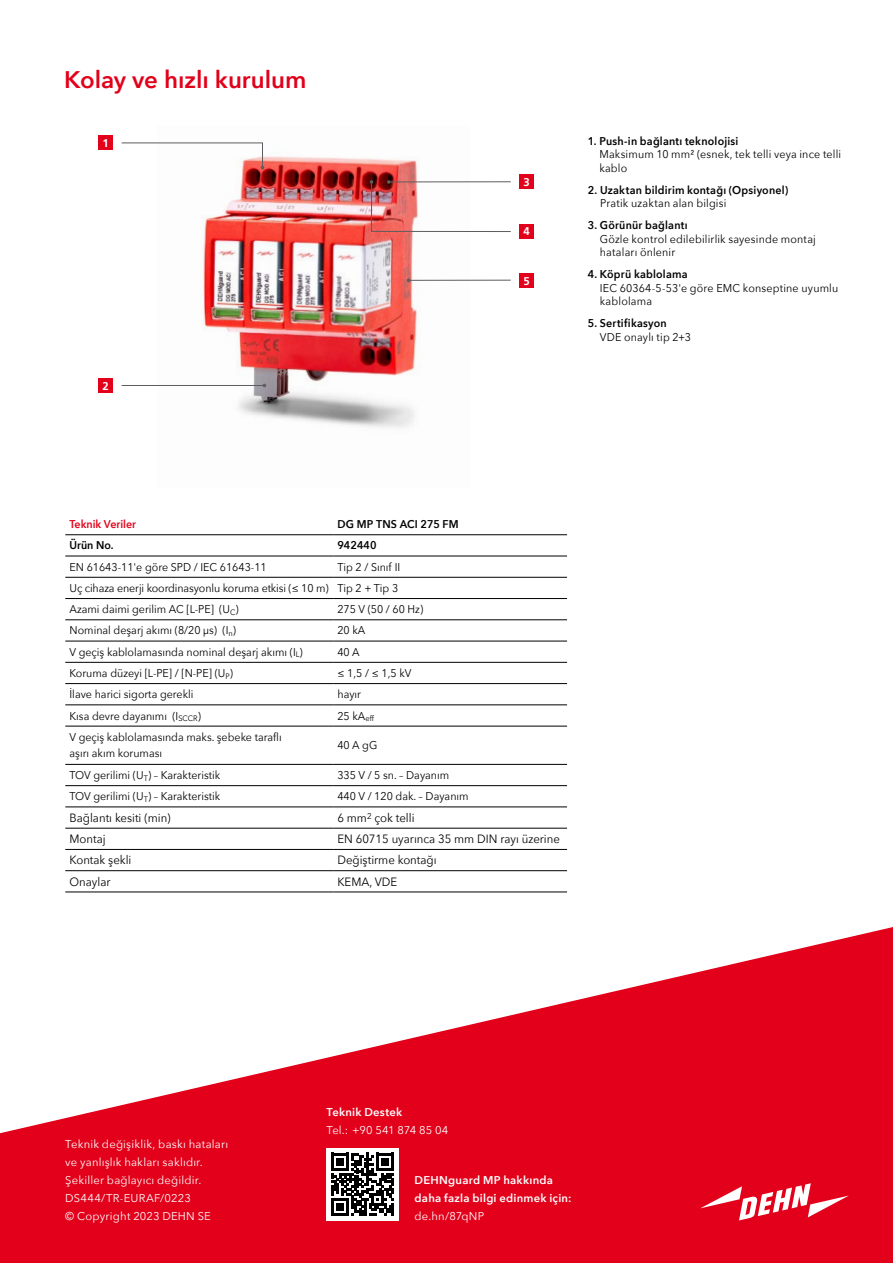
<style>
.page{position:relative;width:893px;height:1263px;background:#fff}
.page>*{position:absolute;margin:0;border:0;box-sizing:border-box;transform-origin:0 0}
.t1{font:600 24px "Avenir Next";color:#e2001a}
.t2{font:12px "Avenir Next";color:#000;scale:.95 1}
.t3{font:11.25px/13.5px "Avenir Next";color:#000;scale:.95 1}
.t4{font:11.25px/18px "Avenir Next";letter-spacing:.015em;color:#fff}
.t5{font:600 11.25px "Avenir Next";letter-spacing:.02em;color:#000;scale:.95 1}
.t6{font:600 11.25px/18px "Avenir Next";letter-spacing:.02em;color:#fff}
.t7{font:600 11.25px "Avenir Next";color:#e2001a;scale:.95 1}
.t8{font:700 11.25px "Frutiger LT Com";color:#fff}
</style>
<div class="page">
<img style="left:203px;top:156px;width:266px;height:272px">
<svg style="left:0;top:927px;width:893px;height:336px;fill:#e2001a"></svg>
<hr style="left:333px;top:534px;width:234px;height:1px;background:#000">
<hr style="left:65px;top:534px;width:268px;height:1px;background:#000">
<hr style="left:65px;top:556px;width:268px;height:1px;background:#000">
<hr style="left:333px;top:556px;width:234px;height:1px;background:#000">
<hr style="left:65px;top:577px;width:268px;height:1px;background:#000">
<hr style="left:333px;top:577px;width:234px;height:1px;background:#000">
<hr style="left:65px;top:598px;width:268px;height:1px;background:#000">
<hr style="left:333px;top:598px;width:234px;height:1px;background:#000">
<hr style="left:65px;top:619px;width:268px;height:1px;background:#000">
<hr style="left:333px;top:619px;width:234px;height:1px;background:#000">
<hr style="left:65px;top:641px;width:268px;height:1px;background:#000">
<hr style="left:333px;top:641px;width:234px;height:1px;background:#000">
<hr style="left:65px;top:662px;width:268px;height:1px;background:#000">
<hr style="left:333px;top:662px;width:234px;height:1px;background:#000">
<hr style="left:65px;top:683px;width:268px;height:1px;background:#000">
<hr style="left:333px;top:683px;width:234px;height:1px;background:#000">
<hr style="left:65px;top:705px;width:268px;height:1px;background:#000">
<hr style="left:333px;top:705px;width:234px;height:1px;background:#000">
<hr style="left:65px;top:726px;width:268px;height:1px;background:#000">
<hr style="left:333px;top:726px;width:234px;height:1px;background:#000">
<hr style="left:65px;top:764px;width:268px;height:1px;background:#000">
<hr style="left:333px;top:764px;width:234px;height:1px;background:#000">
<hr style="left:65px;top:785px;width:268px;height:1px;background:#000">
<hr style="left:333px;top:785px;width:234px;height:1px;background:#000">
<hr style="left:65px;top:807px;width:268px;height:1px;background:#000">
<hr style="left:333px;top:807px;width:234px;height:1px;background:#000">
<hr style="left:65px;top:828px;width:268px;height:1px;background:#000">
<hr style="left:333px;top:828px;width:234px;height:1px;background:#000">
<hr style="left:65px;top:849px;width:268px;height:1px;background:#000">
<hr style="left:333px;top:849px;width:234px;height:1px;background:#000">
<hr style="left:65px;top:870px;width:268px;height:1px;background:#000">
<hr style="left:333px;top:870px;width:234px;height:1px;background:#000">
<hr style="left:65px;top:892px;width:268px;height:1px;background:#000">
<hr style="left:333px;top:892px;width:234px;height:1px;background:#000">
<svg style="left:700px;top:1183px;width:149px;height:37px"></svg>
<div style="left:98px;top:135px;width:15px;height:15px;background:#e2001a"></div>
<div style="left:519px;top:224px;width:15px;height:15px;background:#e2001a"></div>
<div style="left:519px;top:174px;width:15px;height:15px;background:#e2001a"></div>
<div style="left:98px;top:378px;width:15px;height:15px;background:#e2001a"></div>
<hr style="left:122px;top:385px;width:142px;height:1px;background:#5d5d5f">
<svg style="left:121px;top:142px;width:143px;height:27px"></svg>
<img style="left:370px;top:180px;width:141px;height:52px">
<div style="left:519px;top:273px;width:15px;height:15px;background:#e2001a"></div>
<hr style="left:409px;top:280px;width:102px;height:1px;background:#5d5d5f">
<div style="left:326px;top:1148px;width:73px;height:72px;background:#fff"></div>
<svg style="left:331px;top:1153px;width:63px;height:63px"></svg>
<h1 class="t1" style="left:64px;top:59px;width:244px">Kolay ve hızlı kurulum</h1>
<p class="t8" style="left:103px;top:137px;width:8px">1</p>
<p class="t8" style="left:103px;top:379px;width:8px">2</p>
<p class="t8" style="left:524px;top:176px;width:8px">3</p>
<p class="t8" style="left:524px;top:225px;width:8px">4</p>
<p class="t8" style="left:524px;top:274px;width:8px">5</p>
<p class="t5" style="left:588px;top:131px;width:160px">1. Push-in bağlantı teknolojisi</p>
<p class="t3" style="left:599px;top:147px;width:256px">Maksimum 10 mm² (esnek, tek telli veya ince telli kablo</p>
<p class="t5" style="left:588px;top:180px;width:213px">2. Uzaktan bildirim kontağı (Opsiyonel)</p>
<p class="t3" style="left:600px;top:196px;width:135px">Pratik uzaktan alan bilgisi</p>
<p class="t5" style="left:588px;top:216px;width:107px">3. Görünür bağlantı</p>
<p class="t3" style="left:600px;top:232px;width:229px">Gözle kontrol edilebilirlik sayesinde montaj hataları önlenir</p>
<p class="t5" style="left:588px;top:265px;width:107px">4. Köprü kablolama</p>
<p class="t3" style="left:600px;top:281px;width:252px">IEC 60364-5-53'e göre EMC konseptine uyumlu kablolama</p>
<p class="t5" style="left:588px;top:314px;width:85px">5. Sertifikasyon</p>
<p class="t3" style="left:600px;top:330px;width:98px">VDE onaylı tip 2+3</p>
<p class="t7" style="left:70px;top:514px;width:72px">Teknik Veriler</p>
<p class="t5" style="left:337px;top:514px;width:129px">DG MP TNS ACI 275 FM</p>
<p class="t5" style="left:70px;top:536px;width:48px">Ürün No.</p>
<p class="t5" style="left:337px;top:536px;width:43px">942440</p>
<p class="t3" style="left:70px;top:559px;width:209px">EN 61643-11'e göre SPD / IEC 61643-11</p>
<p class="t3" style="left:70px;top:556px;width:350px;line-height:21.3px;text-indent:268px">Tip 2 / Sınıf II<br>Uç cihaza enerji koordinasyonlu koruma etkisi (≤ 10 m) Tip 2 + Tip 3<br>Azami daimi gerilim AC [L-PE] (U<sub>C</sub>)</p>
<p class="t3" style="left:337px;top:602px;width:92px">275 V (50 / 60 Hz)</p>
<p class="t3" style="left:70px;top:623px;width:177px">Nominal deşarj akımı (8/20 µs) (I<sub>n</sub>)</p>
<p class="t3" style="left:337px;top:623px;width:31px">20 kA</p>
<p class="t3" style="left:70px;top:644px;width:247px">V geçiş kablolamasında nominal deşarj akımı (I<sub>L</sub>)</p>
<p class="t3" style="left:337px;top:644px;width:25px">40 A</p>
<p class="t3" style="left:70px;top:666px;width:174px">Koruma düzeyi [L-PE] / [N-PE] (U<sub>P</sub>)</p>
<p class="t3" style="left:337px;top:666px;width:79px">≤ 1,5 / ≤ 1,5 kV</p>
<p class="t3" style="left:70px;top:687px;width:132px">İlave harici sigorta gerekli</p>
<p class="t3" style="left:337px;top:687px;width:26px">hayır</p>
<p class="t3" style="left:70px;top:708px;width:140px">Kısa devre dayanımı (I<sub>SCCR</sub>)</p>
<p class="t3" style="left:337px;top:708px;width:40px">25 kA<sub>eff</sub></p>
<p class="t3" style="left:70px;top:729px;width:225px;line-height:15.6px">V geçiş kablolamasında maks. şebeke taraflı aşırı akım koruması</p>
<p class="t3" style="left:337px;top:738px;width:44px">40 A gG</p>
<p class="t3" style="left:70px;top:768px;width:160px">TOV gerilimi (U<sub>T</sub>) – Karakteristik</p>
<p class="t3" style="left:337px;top:768px;width:119px">335 V / 5 sn. – Dayanım</p>
<p class="t3" style="left:70px;top:789px;width:160px">TOV gerilimi (U<sub>T</sub>) – Karakteristik</p>
<p class="t3" style="left:337px;top:789px;width:140px">440 V / 120 dak. – Dayanım</p>
<p class="t2" style="left:70px;top:808px;width:108px">Bağlantı kesiti (min)</p>
<p class="t2" style="left:337px;top:808px;width:83px">6 mm<sup>2</sup> çok telli</p>
<p class="t2" style="left:70px;top:829px;width:40px">Montaj</p>
<p class="t2" style="left:337px;top:829px;width:236px">EN 60715 uyarınca 35 mm DIN rayı üzerine</p>
<p class="t2" style="left:70px;top:850px;width:67px">Kontak şekli</p>
<p class="t2" style="left:337px;top:850px;width:106px">Değiştirme kontağı</p>
<p class="t2" style="left:70px;top:871px;width:45px">Onaylar</p>
<p class="t2" style="left:337px;top:871px;width:64px">KEMA, VDE</p>
<p class="t4" style="left:65px;top:1135px;width:164px">Teknik değişiklik, baskı hataları ve yanlışlık hakları saklıdır.<br>Şekiller bağlayıcı değildir.<br>DS444/TR-EURAF/0223<br>© Copyright 2023 DEHN SE</p>
<p class="t6" style="left:326px;top:1103px;width:77px">Teknik Destek</p>
<p class="t4" style="left:326px;top:1121px;width:123px">Tel.: +90 541 874 85 04</p>
<p class="t6" style="left:415px;top:1171px;width:159px">DEHNguard MP hakkında daha fazla bilgi edinmek için:</p>
<p class="t4" style="left:415px;top:1207px;width:71px">de.hn/87qNP</p>
</div>
